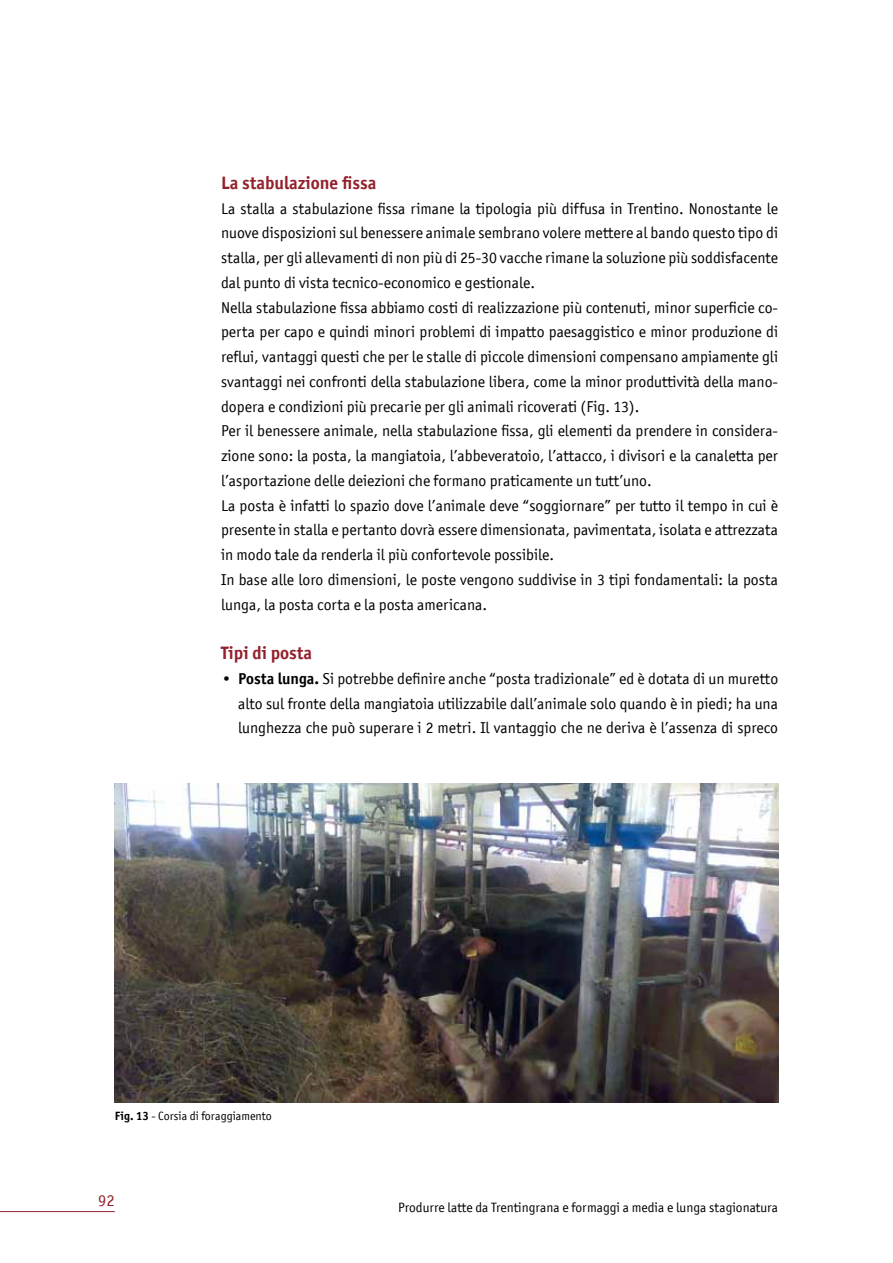
<style>
.page{position:relative;width:893px;height:1263px;background:#fff}
.page>*{position:absolute;margin:0;border:0;box-sizing:border-box;transform-origin:0 0}
.t1{font:700 18px "Officina San ITC";color:#93212d}
.t2{font:16.5px "Officina San ITC";color:#93212d}
.t3{font:15.75px/24.8px "Officina San ITC";color:#000}
.t4{font:13.5px "Officina San ITC";color:#000}
.t5{font:12px "Officina San ITC";color:#000}
.s1{font-weight:700}
</style>
<div class="page">
<hr style="left:0;top:1211px;width:115px;height:1px;background:#93212d">
<img style="left:115px;top:784px;width:663px;height:319px">
<p class="t1" style="left:221px;top:172px;width:157px">La stabulazione fissa</p>
<p class="t3" style="left:221px;top:196px;width:559px">La stalla a stabulazione fissa rimane la tipologia più diffusa in Trentino. Nonostante le nuove disposizioni sul benessere animale sembrano volere mettere al bando questo tipo di stalla, per gli allevamenti di non più di 25-30 vacche rimane la soluzione più soddisfacente dal punto di vista tecnico-economico e gestionale.<br>Nella stabulazione fissa abbiamo costi di realizzazione più contenuti, minor superficie co&shy;perta per capo e quindi minori problemi di impatto paesaggistico e minor produzione di reflui, vantaggi questi che per le stalle di piccole dimensioni compensano ampiamente gli svantaggi nei confronti della stabulazione libera, come la minor produttività della mano&shy;dopera e condizioni più precarie per gli animali ricoverati (Fig. 13).<br>Per il benessere animale, nella stabulazione fissa, gli elementi da prendere in considera&shy;zione sono: la posta, la mangiatoia, l’abbeveratoio, l’attacco, i divisori e la canaletta per l’asportazione delle deiezioni che formano praticamente un tutt’uno.<br>La posta è infatti lo spazio dove l’animale deve “soggiornare” per tutto il tempo in cui è presente in stalla e pertanto dovrà essere dimensionata, pavimentata, isolata e attrezzata in modo tale da renderla il più confortevole possibile.<br>In base alle loro dimensioni, le poste vengono suddivise in 3 tipi fondamentali: la posta lunga, la posta corta e la posta americana.</p>
<p class="t1" style="left:221px;top:642px;width:93px">Tipi di posta</p>
<p class="t3" style="left:238px;top:666px;width:542px;text-align:justify;text-indent:-17px">• <span class="s1">Posta lunga.</span> Si potrebbe definire anche “posta tradizionale” ed è dotata di un muretto alto sul fronte della mangiatoia utilizzabile dall’animale solo quando è in piedi; ha una lunghezza che può superare i 2 metri. Il vantaggio che ne deriva è l’assenza di spreco</p>
<p class="t5" style="left:115px;top:1109px;width:159px"><span class="s1">Fig. 13</span> - Corsia di foraggiamento</p>
<p class="t2" style="left:98px;top:1190px;width:18px">92</p>
<p class="t4" style="left:398px;top:1199px;width:381px">Produrre latte da Trentingrana e formaggi a media e lunga stagionatura</p>
</div>
